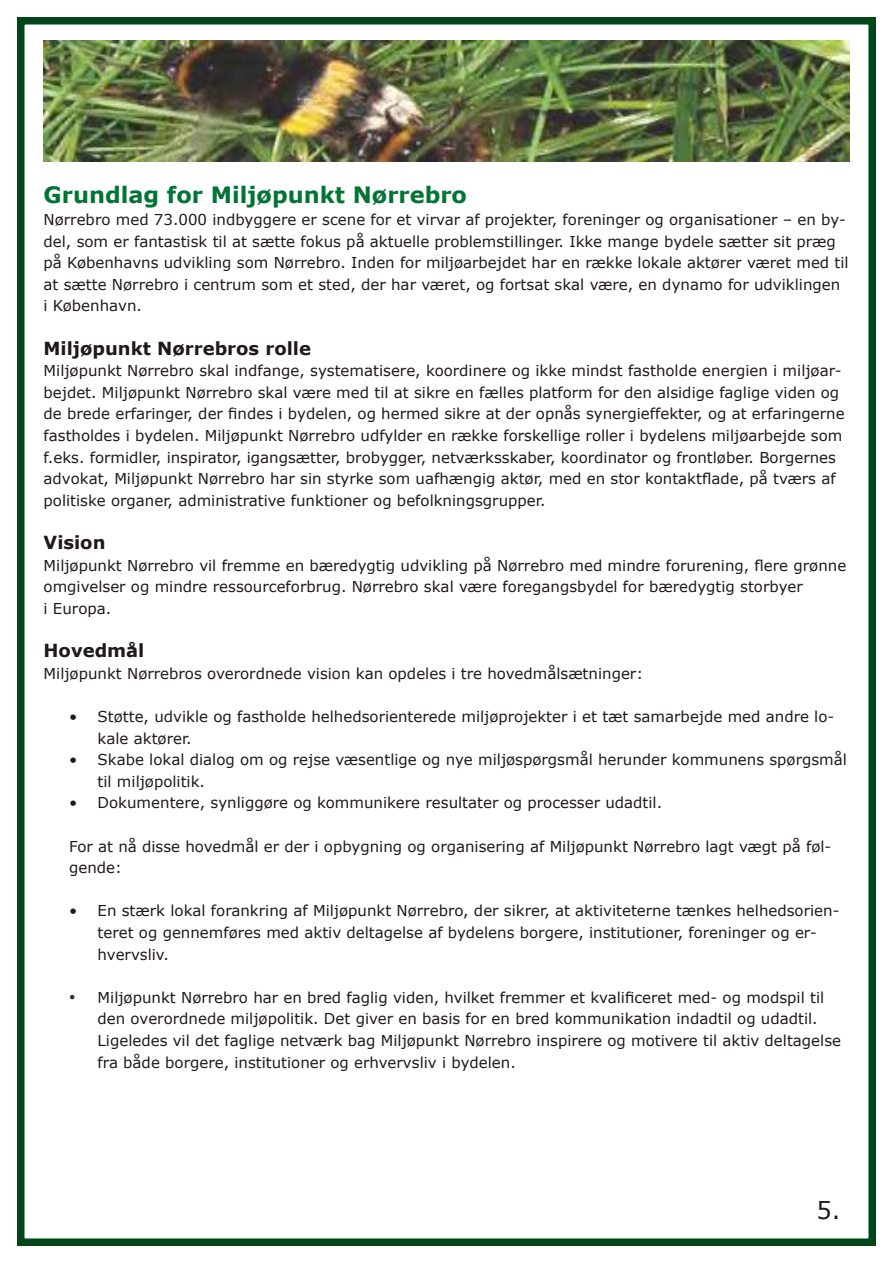
<style>
.page{position:relative;width:893px;height:1263px;background:#fff}
.page>*{position:absolute;margin:0;border:0;box-sizing:border-box;transform-origin:0 0}
.t1{font:24px "Verdana";color:#1f191a}
.t2{font:700 22.5px "Verdana";color:#007435}
.t3{font:700 18px "Verdana";color:#1f191a}
.t4{font:15px/21.6px "Verdana";color:#1f191a}
.s1{font-family:"Times New Roman";font-size:18px;color:#323235}
</style>
<div class="page">
<div style="left:17px;top:17px;width:859px;height:1229px;border:8px solid #004619"></div>
<img style="left:43px;top:41px;width:807px;height:120px">
<h2 class="t2" style="left:44px;top:181px;width:425px">Grundlag for Miljøpunkt Nørrebro</h2>
<p class="t4" style="left:44px;top:208px;width:807px">Nørrebro med 73.000 indbyggere er scene for et virvar af projekter, foreninger og organisationer – en by&shy;del, som er fantastisk til at sætte fokus på aktuelle problemstillinger. Ikke mange bydele sætter sit præg på Københavns udvikling som Nørrebro. Inden for miljøarbejdet har en række lokale aktører været med til at sætte Nørrebro i centrum som et sted, der har været, og fortsat skal være, en dynamo for udviklingen<br>i København.</p>
<p class="t3" style="left:44px;top:337px;width:269px">Miljøpunkt Nørrebros rolle</p>
<p class="t4" style="left:44px;top:359px;width:803px">Miljøpunkt Nørrebro skal indfange, systematisere, koordinere og ikke mindst fastholde energien i miljøar&shy;bejdet. Miljøpunkt Nørrebro skal være med til at sikre en fælles platform for den alsidige faglige viden og de brede erfaringer, der findes i bydelen, og hermed sikre at der opnås synergieffekter, og at erfaringerne fastholdes i bydelen. Miljøpunkt Nørrebro udfylder en række forskellige roller i bydelens miljøarbejde som f.eks. formidler, inspirator, igangsætter, brobygger, netværksskaber, koordinator og frontløber. Borgernes advokat, Miljøpunkt Nørrebro har sin styrke som uafhængig aktør, med en stor kontaktflade, på tværs af politiske organer, administrative funktioner og befolkningsgrupper.</p>
<p class="t3" style="left:44px;top:531px;width:63px">Vision</p>
<p class="t4" style="left:44px;top:554px;width:804px">Miljøpunkt Nørrebro vil fremme en bæredygtig udvikling på Nørrebro med mindre forurening, flere grønne omgivelser og mindre ressourceforbrug. Nørrebro skal være foregangsbydel for bæredygtig storbyer<br>i Europa.</p>
<p class="t3" style="left:44px;top:639px;width:102px">Hovedmål</p>
<p class="t4" style="left:44px;top:662px;width:601px">Miljøpunkt Nørrebros overordnede vision kan opdeles i tre hovedmålsætninger:</p>
<p class="t4" style="left:98px;top:705px;width:738px;text-indent:-28px">• Støtte, udvikle og fastholde helhedsorienterede miljøprojekter i et tæt samarbejde med andre lo&shy;kale aktører.</p>
<p class="t4" style="left:98px;top:748px;width:751px;text-indent:-28px">• Skabe lokal dialog om og rejse væsentlige og nye miljøspørgsmål herunder kommunens spørgsmål til miljøpolitik.</p>
<p class="t4" style="left:69px;top:791px;width:594px">• Dokumentere, synliggøre og kommunikere resultater og processer udadtil.</p>
<p class="t4" style="left:69px;top:835px;width:764px">For at nå disse hovedmål er der i opbygning og organisering af Miljøpunkt Nørrebro lagt vægt på føl&shy;gende:</p>
<p class="t4" style="left:98px;top:899px;width:743px;text-indent:-28px">• En stærk lokal forankring af Miljøpunkt Nørrebro, der sikrer, at aktiviteterne tænkes helhedsorien&shy;teret og gennemføres med aktiv deltagelse af bydelens borgere, institutioner, foreninger og er&shy;hvervsliv.</p>
<p class="t4" style="left:98px;top:986px;width:745px;text-indent:-28px"><span class="s1">•</span> Miljøpunkt Nørrebro har en bred faglig viden, hvilket fremmer et kvalificeret med- og modspil til den overordnede miljøpolitik. Det giver en basis for en bred kommunikation indadtil og udadtil.<br>Ligeledes vil det faglige netværk bag Miljøpunkt Nørrebro inspirere og motivere til aktiv deltagelse fra både borgere, institutioner og erhvervsliv i bydelen.</p>
<h1 class="t1" style="left:816px;top:1195px;width:25px">5.</h1>
</div>
